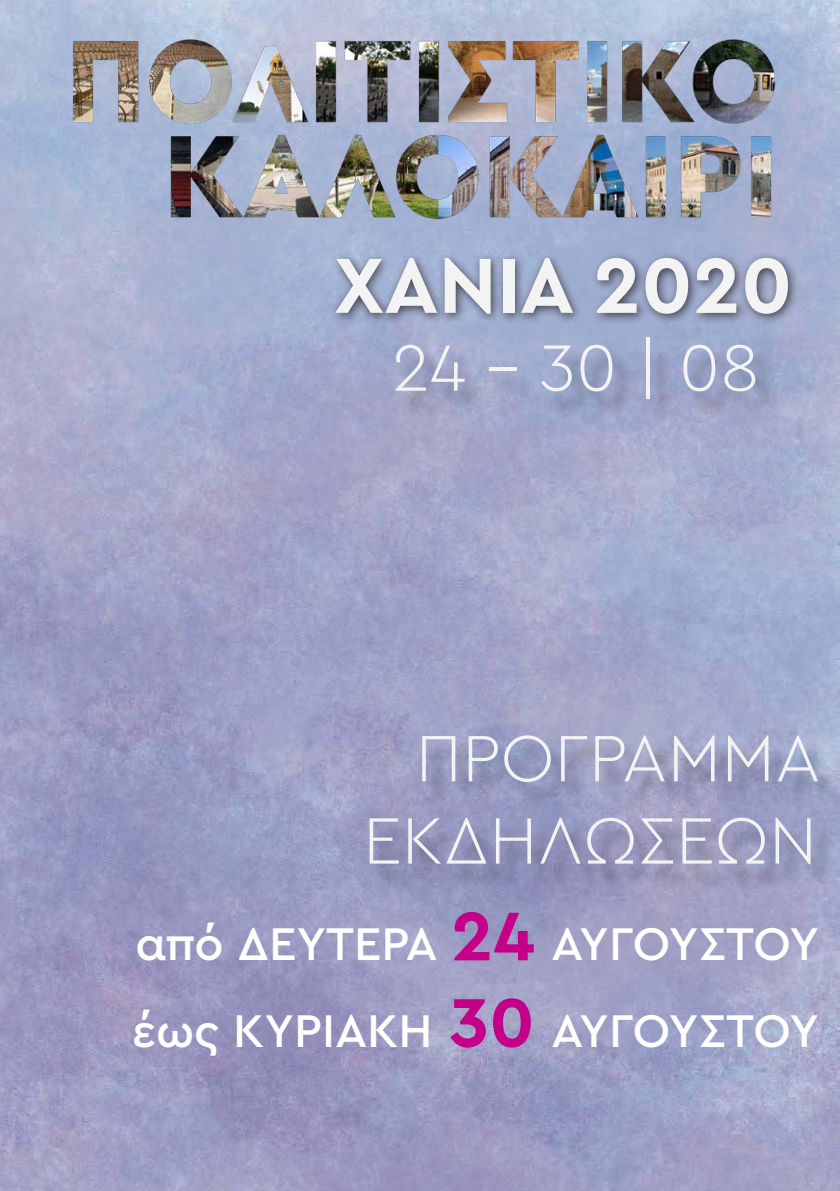
<style>
.page{position:relative;width:840px;height:1191px;background:#fff}
.page>*{position:absolute;margin:0;border:0;box-sizing:border-box;transform-origin:0 0}
.t1{font:700 81.8px "Cera Pro";color:#f3f3f4}
.t2{font:300 68.6px "Cera Pro";color:#f3f3f4}
.t3{font:500 48px "Cera Pro";color:#fff}
.s1{font-weight:700;font-size:72px;color:#c40089}
</style>
<div class="page">
<img style="left:0;top:0;width:839px;height:1191px">
<img style="left:23px;top:24px;width:793px;height:210px">
<div style="left:329px;top:251px;width:470px;height:74px;background:#231f20;opacity:.75"></div>
<div style="left:371px;top:739px;width:468px;height:150px;background:#231f20;opacity:.41"></div>
<div style="left:397px;top:342px;width:380px;height:82px;background:#231f20;opacity:.41"></div>
<p class="t1" style="left:334px;top:231px;width:459px">ΧΑΝΙΑ 2020</p>
<p class="t2" style="left:392px;top:322px;width:369px">24 - 30 | 08</p>
<p class="t2" style="left:415px;top:712px;width:406px">ΠΡΟΓΡΑΜΜΑ</p>
<p class="t2" style="left:363px;top:795px;width:455px">ΕΚΔΗΛΩΣΕΩΝ</p>
<p class="t3" style="left:135px;top:912px;width:685px">από ΔΕΥΤΕΡΑ <span class="s1">24</span> ΑΥΓΟΥΣΤΟΥ</p>
<p class="t3" style="left:132px;top:998px;width:688px">έως ΚΥΡΙΑΚΗ <span class="s1">30</span> ΑΥΓΟΥΣΤΟΥ</p>
</div>
